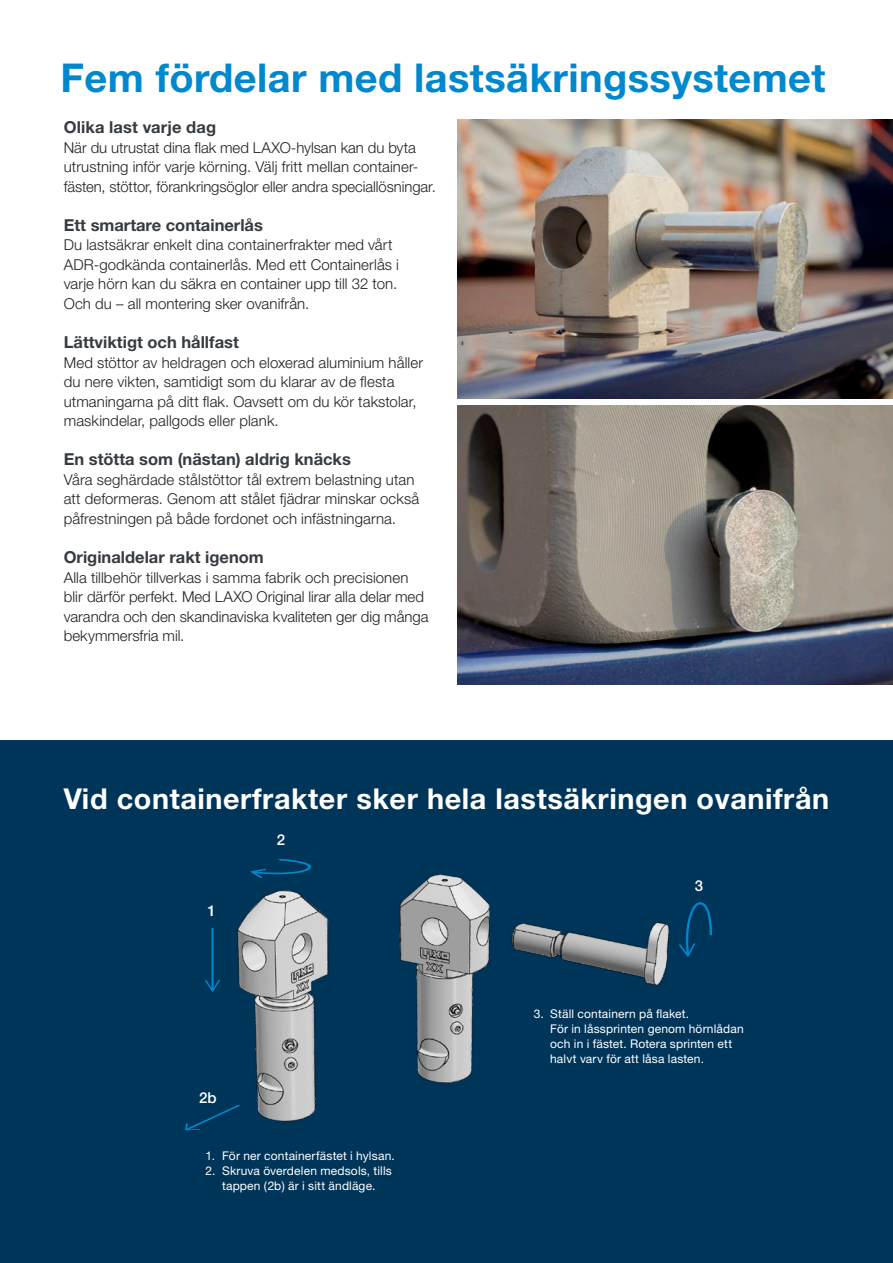
<style>
.page{position:relative;width:893px;height:1263px;background:#fff}
.page>*{position:absolute;margin:0;border:0;box-sizing:border-box;transform-origin:0 0}
.Rubrik{font:700 39.75px "Helvetica Neue";letter-spacing:.01em;color:#0088ce}
.Rubrik-2{font:700 28.8px "Helvetica Neue";letter-spacing:.02em;color:#fff}
.Rubrik_nivå_2{font:700 16.5px "Helvetica Neue";color:#353b40}
.Brödtext{font:300 15px/19.5px "Helvetica Neue";letter-spacing:.005em;color:#231f20}
.Brödtext_blå_box{font:500 15px "Helvetica Neue";color:#fff}
.Brödtext-2{font:12px/15px "Helvetica Neue";letter-spacing:.015em;color:#fff;text-align:center}
</style>
<div class="page">
<div style="left:0;top:740px;width:893px;height:523px;background:#00355a"></div>
<img style="left:457px;top:405px;width:436px;height:280px">
<img style="left:457px;top:119px;width:436px;height:280px">
<img style="left:186px;top:871px;width:484px;height:260px">
<svg style="left:679px;top:902px;width:33px;height:55px"></svg>
<svg style="left:205px;top:928px;width:15px;height:64px"></svg>
<svg style="left:185px;top:1105px;width:55px;height:25px"></svg>
<svg style="left:251px;top:859px;width:60px;height:19px"></svg>
<p class="Rubrik" style="left:61px;top:53px;width:766px">Fem fördelar med lastsäkringssystemet</p>
<p class="Rubrik_nivå_2" style="left:64px;top:117px;width:154px">Olika last varje dag</p>
<p class="Brödtext" style="left:64px;top:137px;width:374px">När du utrustat dina flak med LAXO-hylsan kan du byta utrustning inför varje körning. Välj fritt mellan container&shy;fästen, stöttor, förankringsöglor eller andra speciallösningar.</p>
<p class="Rubrik_nivå_2" style="left:64px;top:215px;width:201px">Ett smartare containerlås</p>
<p class="Brödtext" style="left:64px;top:235px;width:337px">Du lastsäkrar enkelt dina containerfrakter med vårt ADR-godkända containerlås. Med ett Containerlås i varje hörn kan du säkra en container upp till 32 ton.<br>Och du – all montering sker ovanifrån.</p>
<p class="Rubrik_nivå_2" style="left:64px;top:332px;width:177px">Lättviktigt och hållfast</p>
<p class="Brödtext" style="left:64px;top:352px;width:361px">Med stöttor av heldragen och eloxerad aluminium håller du nere vikten, samtidigt som du klarar av de flesta utmaningarna på ditt flak. Oavsett om du kör takstolar, maskindelar, pallgods eller plank.</p>
<p class="Rubrik_nivå_2" style="left:64px;top:449px;width:289px">En stötta som (nästan) aldrig knäcks</p>
<p class="Brödtext" style="left:64px;top:470px;width:357px">Våra seghärdade stålstöttor tål extrem belastning utan att deformeras. Genom att stålet fjädrar minskar också påfrestningen på både fordonet och infästningarna.</p>
<p class="Rubrik_nivå_2" style="left:64px;top:547px;width:202px">Originaldelar rakt igenom</p>
<p class="Brödtext" style="left:64px;top:567px;width:366px">Alla tillbehör tillverkas i samma fabrik och precisionen blir därför perfekt. Med LAXO Original lirar alla delar med varandra och den skandinaviska kvaliteten ger dig många bekymmersfria mil.</p>
<p class="Rubrik-2" style="left:64px;top:781px;width:767px">Vid containerfrakter sker hela lastsäkringen ovanifrån</p>
<p class="Brödtext_blå_box" style="left:277px;top:831px;width:10px">2</p>
<p class="Brödtext_blå_box" style="left:207px;top:902px;width:10px">1</p>
<p class="Brödtext_blå_box" style="left:199px;top:1089px;width:19px">2b</p>
<p class="Brödtext-2" style="left:206px;top:1148px;width:191px">1. För ner containerfästet i hylsan.</p>
<p class="Brödtext-2" style="left:206px;top:1163px;width:188px">2. Skruva överdelen medsols, tills tappen (2b) är i sitt ändläge.</p>
<p class="Brödtext_blå_box" style="left:695px;top:877px;width:10px">3</p>
<p class="Brödtext-2" style="left:534px;top:1006px;width:157px">3. Ställ containern på flaket.</p>
<p class="Brödtext-2" style="left:550px;top:1021px;width:195px;text-align:left">För in låssprinten genom hörnlådan och in i fästet. Rotera sprinten ett halvt varv för att låsa lasten.</p>
</div>
